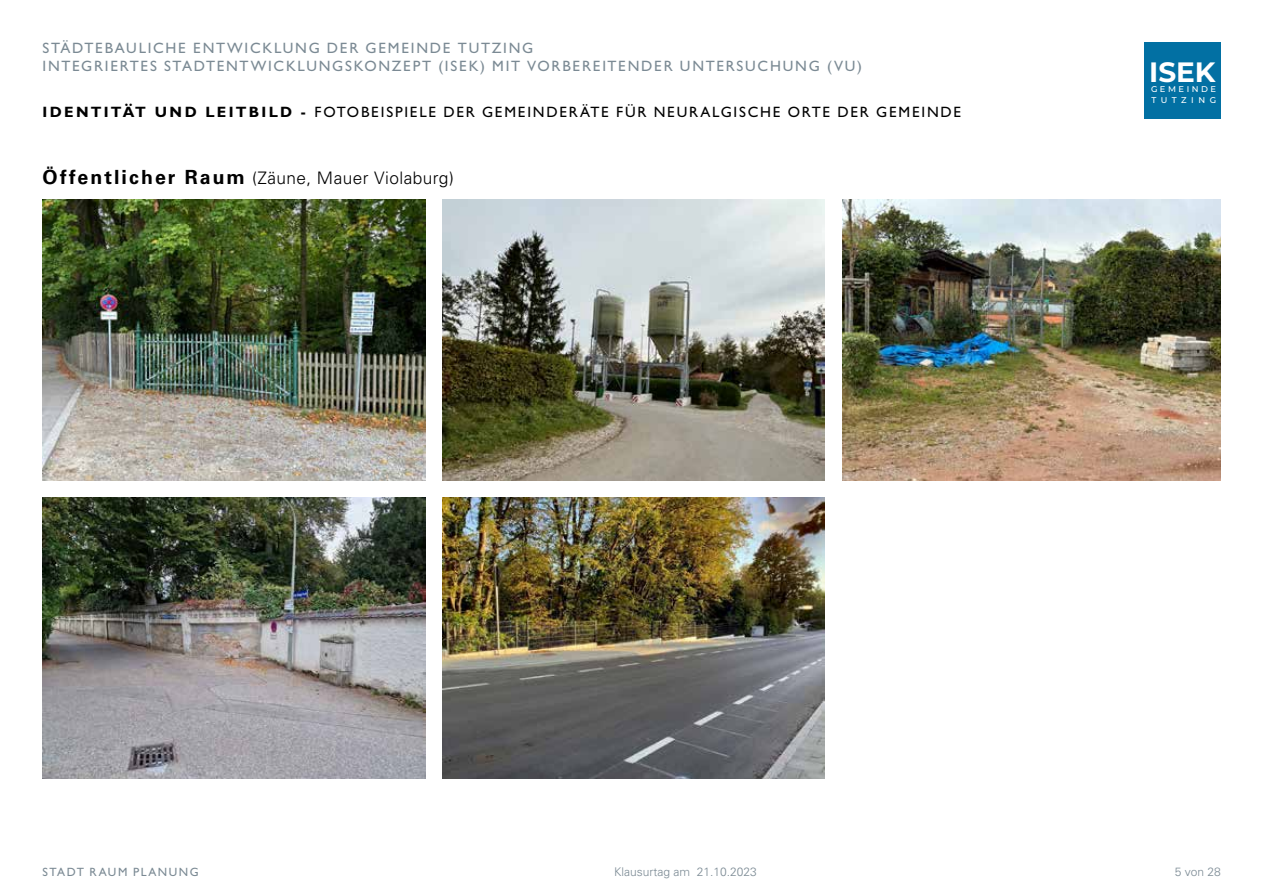
<style>
.page{position:relative;width:1263px;height:893px;background:#fff}
.page>*{position:absolute;margin:0;border:0;box-sizing:border-box;transform-origin:0 0}
.t1{font:700 27.9px "Montserrat";color:#fff}
.t2{font:300 17.25px "Univers LT Std";letter-spacing:.025em;color:#000}
.t3{font:500 15px "Gill Sans MT Std";letter-spacing:.115em;color:#7b8a94}
.t4{font:500 15px "Gill Sans MT Std";letter-spacing:.115em;color:#000}
.t5{font:700 15px "Gill Sans MT Std";letter-spacing:.15em;color:#000}
.t6{font:300 12px "Univers LT Std";color:#7b8a94}
.t7{font:500 12px "Gill Sans MT Std";letter-spacing:.125em;color:#7b8a94}
.t8{font:500 8.4px "Montserrat";letter-spacing:.3em;color:#fff}
.s1{font-weight:700}
.s2{font-weight:700;font-size:19.5px}
</style>
<div class="page">
<div style="left:1144px;top:43px;width:77px;height:76px;background:#0270a3"></div>
<img style="left:43px;top:200px;width:382px;height:280px">
<img style="left:442px;top:200px;width:383px;height:280px">
<img style="left:842px;top:200px;width:379px;height:280px">
<img style="left:442px;top:497px;width:383px;height:281px">
<img style="left:43px;top:497px;width:382px;height:281px">
<p class="t3" style="left:43px;top:39px;width:84px">STÄDTEBAUL</p>
<p class="t3" style="left:148px;top:39px;width:57px">ICHE ENT</p>
<p class="t3" style="left:227px;top:39px;width:59px">WICKLUNG</p>
<p class="t3" style="left:327px;top:39px;width:194px">DER GEMEINDE TUTZING</p>
<p class="t3" style="left:43px;top:57px;width:10px">INT</p>
<p class="t3" style="left:72px;top:57px;width:113px">EGRIERTES STADT</p>
<p class="t3" style="left:217px;top:57px;width:93px">ENTWICKLUNGS</p>
<p class="t3" style="left:354px;top:57px;width:383px">KONZEPT (I SEK) MIT VORBEREITENDER UNTERSU</p>
<p class="t3" style="left:758px;top:57px;width:38px">CHUNG</p>
<p class="t3" style="left:827px;top:57px;width:37px">(VU)</p>
<h1 class="t1" style="left:1149px;top:52px;width:68px">ISEK</h1>
<p class="t8" style="left:1151px;top:94px;width:66px">TUTZING</p>
<p class="t8" style="left:1151px;top:83px;width:67px">G EMEINDE</p>
<p class="t5" style="left:43px;top:102px;width:60px">iDE NTIT</p>
<p class="t5" style="left:123px;top:102px;width:106px">ÄT U ND lEITBIL</p>
<p class="t4" style="left:280px;top:103px;width:683px"><span class="s1">D -</span> FOTOBEISPIELE DER GEMEINDERÄTE FÜR NEURALGISCHE ORTE DER GEMEINDE</p>
<p class="t2" style="left:43px;top:168px;width:413px"><span class="s2">Öffentlicher Raum</span> (Zäune, Mauer Violaburg)</p>
<p class="t7" style="left:43px;top:864px;width:158px">STADT RAUM PLANUNG</p>
<p class="t6" style="left:1175px;top:865px;width:48px">5 von 28</p>
<p class="t6" style="left:614px;top:865px;width:144px">Klausurtag am 21.10.2023</p>
</div>
